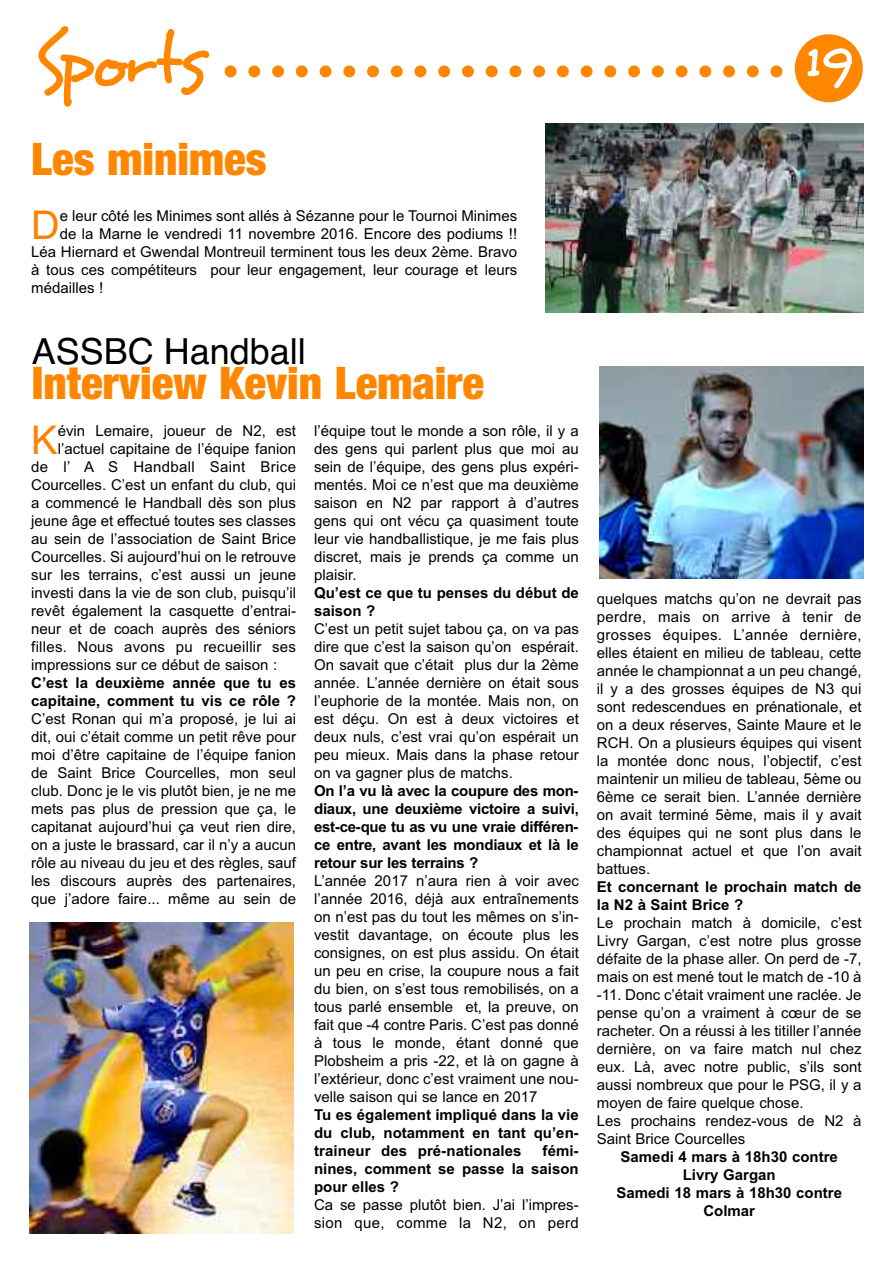
<style>
.page{position:relative;width:893px;height:1263px;background:#fff}
.page>*{position:absolute;margin:0;border:0;box-sizing:border-box;transform-origin:0 0}
.t1{font:72px "Desyrel";letter-spacing:-.06em;color:#ff8700}
.t2{font:54px "Desyrel";color:#fff}
.t3{font:900 condensed 45px "Helvetica Neue";color:#ff8700}
.t4{font:39.6px "Arial";color:#ff8000}
.t5{font:36px "Helvetica";color:#000}
.t6{font:15px/18px "Arial";color:#000;text-align:justify}
.t7{font:700 15px/18px "Arial";color:#000}
.t8{font:15px "Arial";letter-spacing:.02em;color:#000}
</style>
<div class="page">
<div style="left:795px;top:34px;width:68px;height:68px;background:#ff8700;border-radius:50%"></div>
<svg style="left:225px;top:65px;width:534px;height:12px"></svg>
<svg style="left:770px;top:65px;width:12px;height:12px"></svg>
<img style="left:545px;top:124px;width:318px;height:189px">
<img style="left:600px;top:367px;width:263px;height:211px">
<img style="left:30px;top:922px;width:263px;height:311px">
<h1 class="t1" style="left:33px;top:16px;width:174px">Sports</h1>
<h3 class="t3" style="left:31px;top:122px;width:237px">Les minimes</h3>
<h3 class="t4" style="left:31px;top:202px;width:30px">D</h3>
<p class="t6" style="left:60px;top:207px;width:459px">e leur côté les Minimes sont allés à Sézanne pour le Tournoi Minimes</p>
<p class="t6" style="left:60px;top:225px;width:459px">de la Marne le vendredi 11 novembre 2016. Encore des podiums !!</p>
<p class="t6" style="left:31px;top:243px;width:487px">Léa Hiernard et Gwendal Montreuil terminent tous les deux 2ème. Bravo</p>
<p class="t6" style="left:31px;top:261px;width:487px">à tous ces compétiteurs pour leur engagement, leur courage et leurs</p>
<p class="t6" style="left:31px;top:279px;width:74px">médailles !</p>
<h3 class="t5" style="left:32px;top:331px;width:276px">ASSBC Handball</h3>
<h3 class="t3" style="left:32px;top:345px;width:454px">Interview Kevin Lemaire</h3>
<h3 class="t4" style="left:31px;top:417px;width:28px">K</h3>
<p class="t6" style="left:58px;top:422px;width:240px">évin Lemaire, joueur de N2, est</p>
<p class="t6" style="left:58px;top:440px;width:240px">l’actuel capitaine de l’équipe fanion</p>
<p class="t8" style="left:31px;top:458px;width:266px">de l’ A S Handball Saint Brice</p>
<p class="t6" style="left:31px;top:476px;width:266px">Courcelles. C’est un enfant du club, qui</p>
<p class="t6" style="left:31px;top:494px;width:266px">a commencé le Handball dès son plus</p>
<p class="t6" style="left:31px;top:512px;width:266px">jeune âge et effectué toutes ses classes</p>
<p class="t6" style="left:31px;top:530px;width:266px">au sein de l’association de Saint Brice</p>
<p class="t6" style="left:31px;top:548px;width:266px">Courcelles. Si aujourd’hui on le retrouve</p>
<p class="t6" style="left:31px;top:566px;width:266px">sur les terrains, c’est aussi un jeune</p>
<p class="t6" style="left:31px;top:584px;width:266px">investi dans la vie de son club, puisqu’il</p>
<p class="t6" style="left:31px;top:602px;width:266px">revêt également la casquette d’entrai-</p>
<p class="t6" style="left:31px;top:620px;width:266px">neur et de coach auprès des séniors</p>
<p class="t6" style="left:31px;top:638px;width:266px">filles. Nous avons pu recueillir ses</p>
<p class="t6" style="left:31px;top:656px;width:247px">impressions sur ce début de saison :</p>
<p class="t7" style="left:31px;top:674px;width:266px">C’est la deuxième année que tu es capitaine, comment tu vis ce rôle ?</p>
<p class="t6" style="left:31px;top:710px;width:266px">C’est Ronan qui m’a proposé, je lui ai dit, oui c’était comme un petit rêve pour moi d’être capitaine de l’équipe fanion de Saint Brice Courcelles, mon seul club. Donc je le vis plutôt bien, je ne me mets pas plus de pression que ça, le capitanat aujourd’hui ça veut rien dire, on a juste le brassard, car il n’y a aucun rôle au niveau du jeu et des règles, sauf les discours auprès des partenaires, que j’adore faire... même au sein de</p>
<p class="t6" style="left:314px;top:422px;width:266px">l’équipe tout le monde a son rôle, il y a des gens qui parlent plus que moi au sein de l’équipe, des gens plus expéri&shy;mentés. Moi ce n’est que ma deuxième saison en N2 par rapport à d’autres gens qui ont vécu ça quasiment toute leur vie handballistique, je me fais plus discret, mais je prends ça comme un plaisir.</p>
<p class="t7" style="left:314px;top:584px;width:266px">Qu’est ce que tu penses du début de saison ?</p>
<p class="t6" style="left:314px;top:620px;width:266px">C’est un petit sujet tabou ça, on va pas dire que c’est la saison qu’on espérait.<br>On savait que c’était plus dur la 2ème année. L’année dernière on était sous l’euphorie de la montée. Mais non, on est déçu. On est à deux victoires et deux nuls, c’est vrai qu’on espérait un peu mieux. Mais dans la phase retour on va gagner plus de matchs.</p>
<p class="t7" style="left:314px;top:782px;width:266px;text-align:justify">On l’a vu là avec la coupure des mon&shy;diaux, une deuxième victoire a suivi, est-ce-que tu as vu une vraie différen&shy;ce entre, avant les mondiaux et là le retour sur les terrains ?</p>
<p class="t6" style="left:314px;top:872px;width:266px">L’année 2017 n’aura rien à voir avec l’année 2016, déjà aux entraînements on n’est pas du tout les mêmes on s’in&shy;vestit davantage, on écoute plus les consignes, on est plus assidu. On était un peu en crise, la coupure nous a fait du bien, on s’est tous remobilisés, on a tous parlé ensemble et, la preuve, on fait que -4 contre Paris. C’est pas donné à tous le monde, étant donné que Plobsheim a pris -22, et là on gagne à l’extérieur, donc c’est vraiment une nou&shy;velle saison qui se lance en 2017</p>
<p class="t7" style="left:314px;top:1106px;width:266px;text-align:justify">Tu es également impliqué dans la vie du club, notamment en tant qu’en&shy;traineur des pré-nationales</p>
<p class="t7" style="left:314px;top:1142px;width:266px;text-align:justify;text-indent:229px">fémi&shy;nines, comment se passe la saison pour elles ?</p>
<p class="t6" style="left:314px;top:1196px;width:266px">Ca se passe plutôt bien. J’ai l’impres&shy;sion que, comme la N2, on perd</p>
<h2 class="t2" style="left:802px;top:27px;width:52px">19</h2>
<p class="t6" style="left:597px;top:590px;width:266px">quelques matchs qu’on ne devrait pas perdre, mais on arrive à tenir de grosses équipes. L’année dernière, elles étaient en milieu de tableau, cette année le championnat a un peu changé, il y a des grosses équipes de N3 qui sont redescendues en prénationale, et on a deux réserves, Sainte Maure et le RCH. On a plusieurs équipes qui visent la montée donc nous, l’objectif, c’est maintenir un milieu de tableau, 5ème ou 6ème ce serait bien. L’année dernière on avait terminé 5ème, mais il y avait des équipes qui ne sont plus dans le championnat actuel et que l’on avait battues.</p>
<p class="t7" style="left:597px;top:878px;width:266px">Et concernant le prochain match de la N2 à Saint Brice ?</p>
<p class="t6" style="left:597px;top:914px;width:266px;text-align:left">Le prochain match à domicile, c’est Livry Gargan, c’est notre plus grosse défaite de la phase aller. On perd de -7, mais on est mené tout le match de -10 à -11. Donc c’était vraiment une raclée. Je pense qu’on a vraiment à cœur de se racheter. On a réussi à les titiller l’année dernière, on va faire match nul chez eux. Là, avec notre public, s’ils sont aussi nombreux que pour le PSG, il y a moyen de faire quelque chose.<br>Les prochains rendez-vous de N2 à Saint Brice Courcelles</p>
<p class="t7" style="left:616px;top:1148px;width:227px;text-align:center">Samedi 4 mars à 18h30 contre<br>Livry Gargan<br>Samedi 18 mars à 18h30 contre<br>Colmar</p>
</div>
